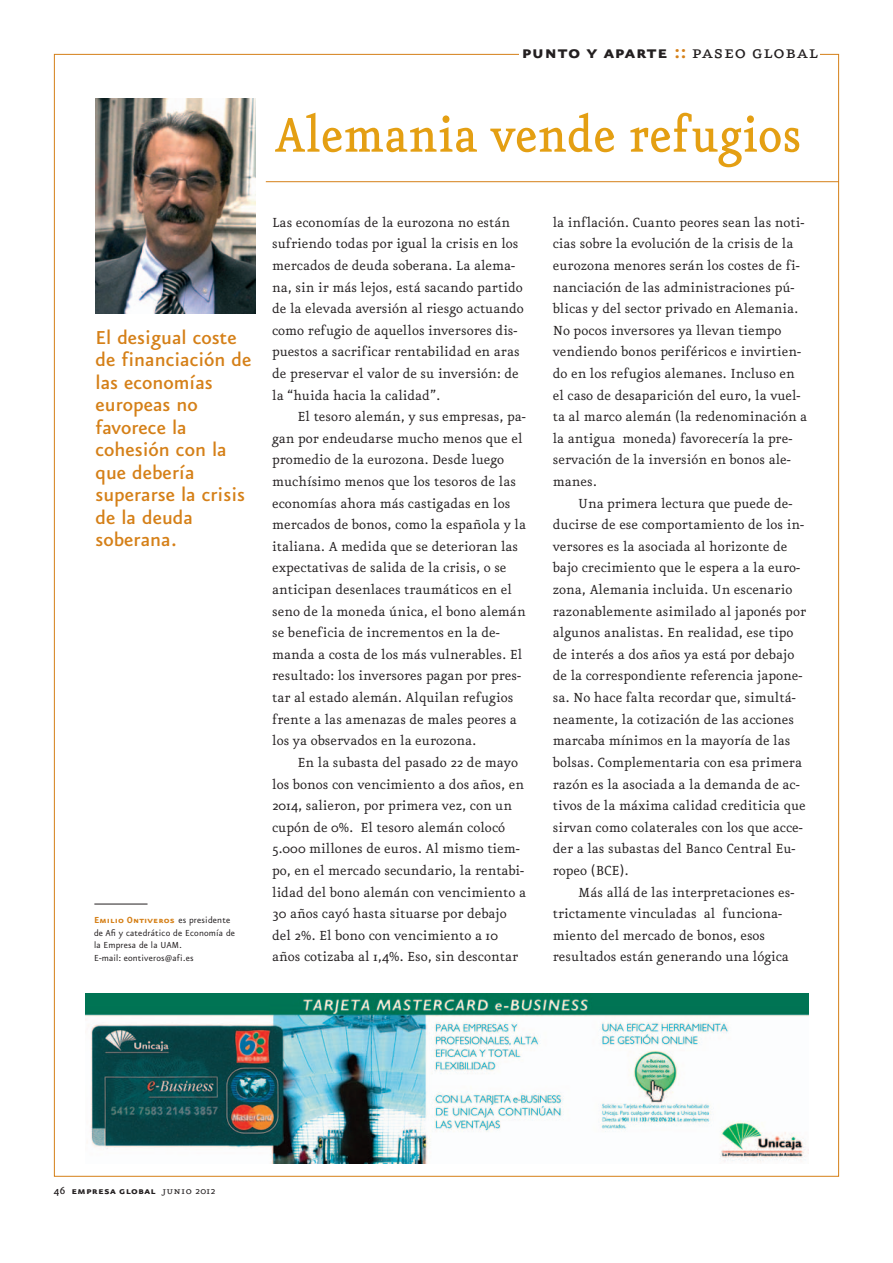
<style>
.page{position:relative;width:893px;height:1263px;background:#fff}
.page>*{position:absolute;margin:0;border:0;box-sizing:border-box;transform-origin:0 0}
.t1{font:500 58.5px "Eureka";color:#e49f13;scale:.9 1}
.t2{font:500 22.5px/22.5px "Eureka Sans";color:#d58018}
.t3{font:21.9px "Eureka Sans Bold Caps";letter-spacing:.025em;color:#231f20}
.t4{font:15.75px/21.6px "Eureka";color:#231f20}
.t5{font:12px "Eureka Sans Bold Caps";letter-spacing:.025em;color:#231f20}
.t6{font:10.5px/12.8px "Eureka Sans";letter-spacing:.015em;color:#231f20}
.t7{font:10.5px "Eureka Sans Bold Caps";letter-spacing:.015em;color:#d58018}
.s1{color:#d58018}
.s2{font-family:"Eureka Small Caps"}
.s3{font-family:"Eureka Sans";color:#231f20}
.s4{font-family:"Eureka";font-weight:500}
.s5{font-family:"Eureka"}
</style>
<div class="page">
<hr style="left:266px;top:181px;width:573px;height:1px;background:#d58018">
<img style="left:96px;top:99px;width:160px;height:214px">
<hr style="left:94px;top:904px;width:54px;height:1px;background:#231f20">
<img style="left:86px;top:993px;width:722px;height:170px">
<h3 class="t3" style="left:521px;top:41px;width:298px">punto y aparte <span class="s1">::</span> <span class="s2">paseo global</span></h3>
<h2 class="t2" style="left:96px;top:325px;width:157px">El desigual coste de financiación de las economías europeas no favorece la cohesión con la que debería superarse la crisis de la deuda soberana.</h2>
<p class="t7" style="left:94px;top:915px;width:138px">Emilio Ontiveros <span class="s3">es presidente</span></p>
<p class="t6" style="left:94px;top:927px;width:143px">de Afi y catedrático de Economía de la Empresa de la UAM.<br>E-mail: eontiveros@afi.es</p>
<h1 class="t1" style="left:275px;top:107px;width:587px">Alemania vende refugios</h1>
<p class="t4" style="left:272px;top:212px;width:253px">Las economías de la eurozona no están sufriendo todas por igual la crisis en los mercados de deuda soberana. La alema&shy;na, sin ir más lejos, está sacando partido de la elevada aversión al riesgo actuando como refugio de aquellos inversores dis&shy;puestos a sacrificar rentabilidad en aras de preservar el valor de su inversión: de la “huida hacia la calidad”.</p>
<p class="t4" style="left:272px;top:406px;width:255px;text-indent:26px">El tesoro alemán, y sus empresas, pa&shy;gan por endeudarse mucho menos que el promedio de la eurozona. Desde luego muchísimo menos que los tesoros de las economías ahora más castigadas en los mercados de bonos, como la española y la italiana. A medida que se deterioran las expectativas de salida de la crisis, o se anticipan desenlaces traumáticos en el seno de la moneda única, el bono alemán se beneficia de incrementos en la de&shy;manda a costa de los más vulnerables. El resultado: los inversores pagan por pres&shy;tar al estado alemán. Alquilan refugios frente a las amenazas de males peores a los ya observados en la eurozona.</p>
<p class="t4" style="left:272px;top:752px;width:255px;text-indent:26px">En la subasta del pasado 22 de mayo los bonos con vencimiento a dos años, en 2014, salieron, por primera vez, con un cupón de 0%. El tesoro alemán colocó 5.000 millones de euros. Al mismo tiem&shy;po, en el mercado secundario, la rentabi&shy;lidad del bono alemán con vencimiento a 30 años cayó hasta situarse por debajo del 2%. El bono con vencimiento a 10 años cotizaba al 1,4%. Eso, sin descontar</p>
<p class="t4" style="left:553px;top:212px;width:256px">la inflación. Cuanto peores sean las noti&shy;cias sobre la evolución de la crisis de la eurozona menores serán los costes de fi&shy;nanciación de las administraciones pú&shy;blicas y del sector privado en Alemania.<br>No pocos inversores ya llevan tiempo vendiendo bonos periféricos e invirtien&shy;do en los refugios alemanes. Incluso en el caso de desaparición del euro, la vuel&shy;ta al marco alemán (la redenominación a la antigua moneda) favorecería la pre&shy;servación de la inversión en bonos ale&shy;manes.</p>
<p class="t4" style="left:553px;top:493px;width:255px;text-indent:26px">Una primera lectura que puede de&shy;ducirse de ese comportamiento de los in&shy;versores es la asociada al horizonte de bajo crecimiento que le espera a la euro&shy;zona, Alemania incluida. Un escenario razonablemente asimilado al japonés por algunos analistas. En realidad, ese tipo de interés a dos años ya está por debajo de la correspondiente referencia japone&shy;sa. No hace falta recordar que, simultá&shy;neamente, la cotización de las acciones marcaba mínimos en la mayoría de las bolsas. Complementaria con esa primera razón es la asociada a la demanda de ac&shy;tivos de la máxima calidad crediticia que sirvan como colaterales con los que acce&shy;der a las subastas del Banco Central Eu&shy;ropeo (BCE).</p>
<p class="t4" style="left:553px;top:882px;width:243px;text-indent:26px">Más allá de las interpretaciones es&shy;trictamente vinculadas al funciona&shy;miento del mercado de bonos, esos resultados están generando una lógica</p>
<p class="t5" style="left:54px;top:1184px;width:163px"><span class="s4">46</span> empresa global <span class="s2">junio</span> <span class="s5">2012</span></p>
</div>
